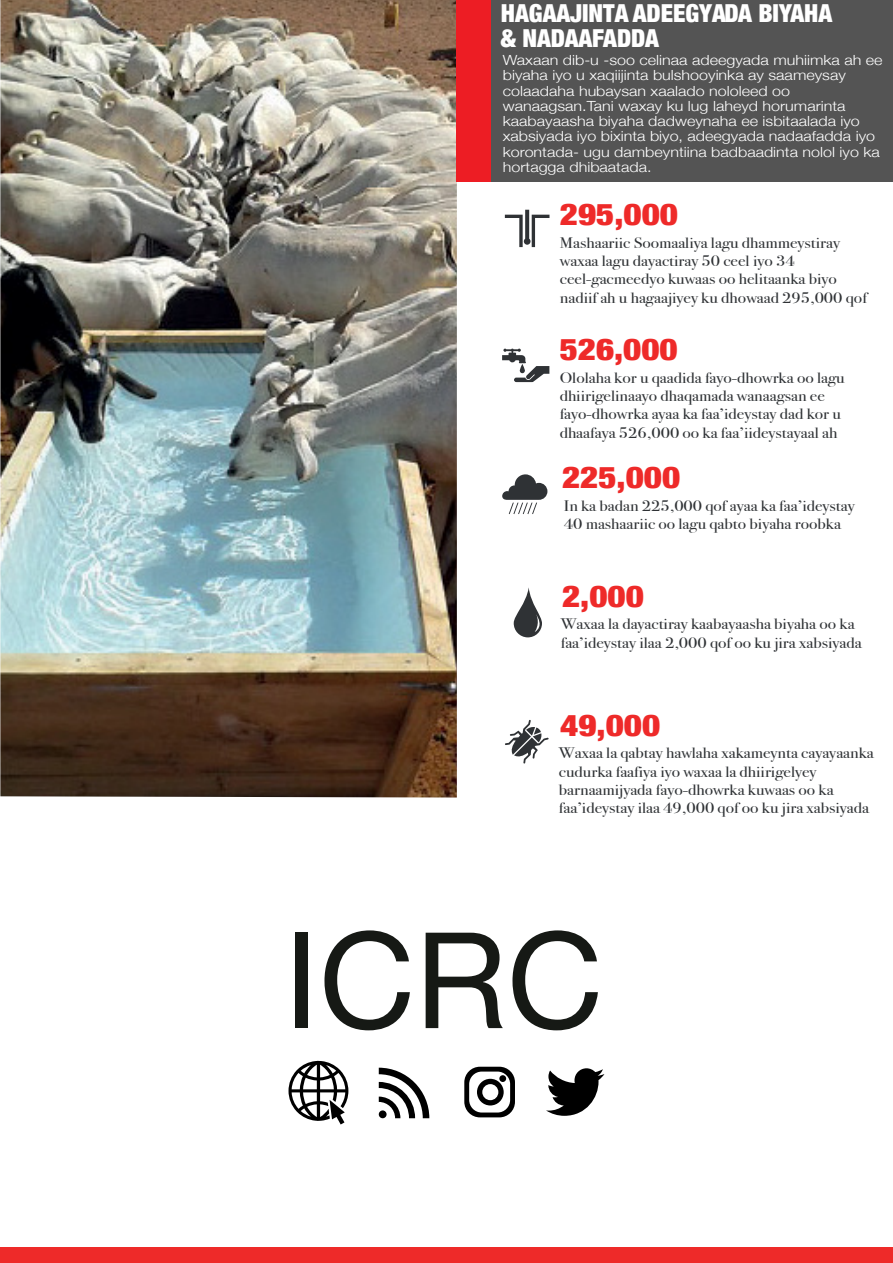
<style>
.page{position:relative;width:893px;height:1263px;background:#fff}
.page>*{position:absolute;margin:0;border:0;box-sizing:border-box;transform-origin:0 0}
.t1{font:900 condensed 30.3px "Helvetica Neue";color:#ee2a29;scale:1.15 1}
.t2{font:900 condensed 24.75px/25.2px "Helvetica Neue";color:#fff}
.t3{font:15.15px/18.1px "Bodoni Svty Two ITCTT";color:#2f3235;scale:1.15 1}
.t4{font:300 13.95px/15.3px "Helvetica Neue";color:#fff;scale:1.15 1}
</style>
<div class="page">
<img style="left:0;top:0;width:457px;height:797px">
<div style="left:491px;top:0;width:402px;height:181px;background:#545454"></div>
<div style="left:457px;top:0;width:34px;height:181px;background:#ed1d24"></div>
<svg style="left:505px;top:210px;width:44px;height:37px"></svg>
<svg style="left:502px;top:349px;width:47px;height:33px"></svg>
<svg style="left:502px;top:474px;width:45px;height:40px"></svg>
<svg style="left:513px;top:587px;width:29px;height:51px"></svg>
<svg style="left:505px;top:720px;width:44px;height:43px"></svg>
<div style="left:0;top:1247px;width:893px;height:16px;background:#ee2a29"></div>
<div style="left:295px;top:933px;width:13px;height:95px;background:#161915"></div>
<svg style="left:324px;top:930px;width:86px;height:100px"></svg>
<svg style="left:426px;top:933px;width:77px;height:95px"></svg>
<svg style="left:512px;top:930px;width:86px;height:100px"></svg>
<svg style="left:288px;top:1061px;width:60px;height:63px"></svg>
<svg style="left:379px;top:1068px;width:50px;height:50px"></svg>
<svg style="left:464px;top:1067px;width:51px;height:50px"></svg>
<div style="left:499px;top:1075px;width:7px;height:7px;background:#000;border-radius:50%"></div>
<svg style="left:546px;top:1068px;width:58px;height:48px"></svg>
<h2 class="t2" style="left:501px;top:-1px;width:333px">HAGAAJINTA ADEEGYADA BIYAHA &amp; NADAAFADDA</h2>
<p class="t4" style="left:503px;top:51px;width:332px">Waxaan dib-u -soo celinaa adeegyada muhiimka ah ee biyaha iyo u xaqiijinta bulshooyinka ay saameysay colaadaha hubaysan xaalado nololeed oo wanaagsan.Tani waxay ku lug laheyd horumarinta kaabayaasha biyaha dadweynaha ee isbitaalada iyo xabsiyada iyo bixinta biyo, adeegyada nadaafadda iyo korontada- ugu dambeyntiina badbaadinta nolol iyo ka hortagga dhibaatada.</p>
<h1 class="t1" style="left:560px;top:190px;width:104px">295,000</h1>
<p class="t3" style="left:560px;top:232px;width:268px">Mashaariic Soomaaliya lagu dhammeystiray waxaa lagu dayactiray 50 ceel iyo 34 ceel-gacmeedyo kuwaas oo helitaanka biyo nadiif ah u hagaajiyey ku dhowaad 295,000 qof</p>
<h1 class="t1" style="left:560px;top:325px;width:104px">526,000</h1>
<p class="t3" style="left:560px;top:367px;width:249px">Ololaha kor u qaadida fayo-dhowrka oo lagu dhiirigelinaayo dhaqamada wanaagsan ee fayo-dhowrka ayaa ka faa’ideystay dad kor u dhaafaya 526,000 oo ka faa’iideystayaal ah</p>
<h1 class="t1" style="left:562px;top:452px;width:104px">225,000</h1>
<p class="t3" style="left:564px;top:495px;width:254px">In ka badan 225,000 qof ayaa ka faa’ideystay<br>40 mashaariic oo lagu qabto biyaha roobka</p>
<h1 class="t1" style="left:562px;top:571px;width:73px">2,000</h1>
<p class="t3" style="left:561px;top:613px;width:263px">Waxaa la dayactiray kaabayaasha biyaha oo ka faa’ideystay ilaa 2,000 qof oo ku jira xabsiyada</p>
<h1 class="t1" style="left:560px;top:700px;width:88px">49,000</h1>
<p class="t3" style="left:559px;top:742px;width:275px">Waxaa la qabtay hawlaha xakameynta cayayaanka cudurka faafiya iyo waxaa la dhiirigelyey barnaamijyada fayo-dhowrka kuwaas oo ka faa’ideystay ilaa 49,000 qof oo ku jira xabsiyada</p>
</div>
